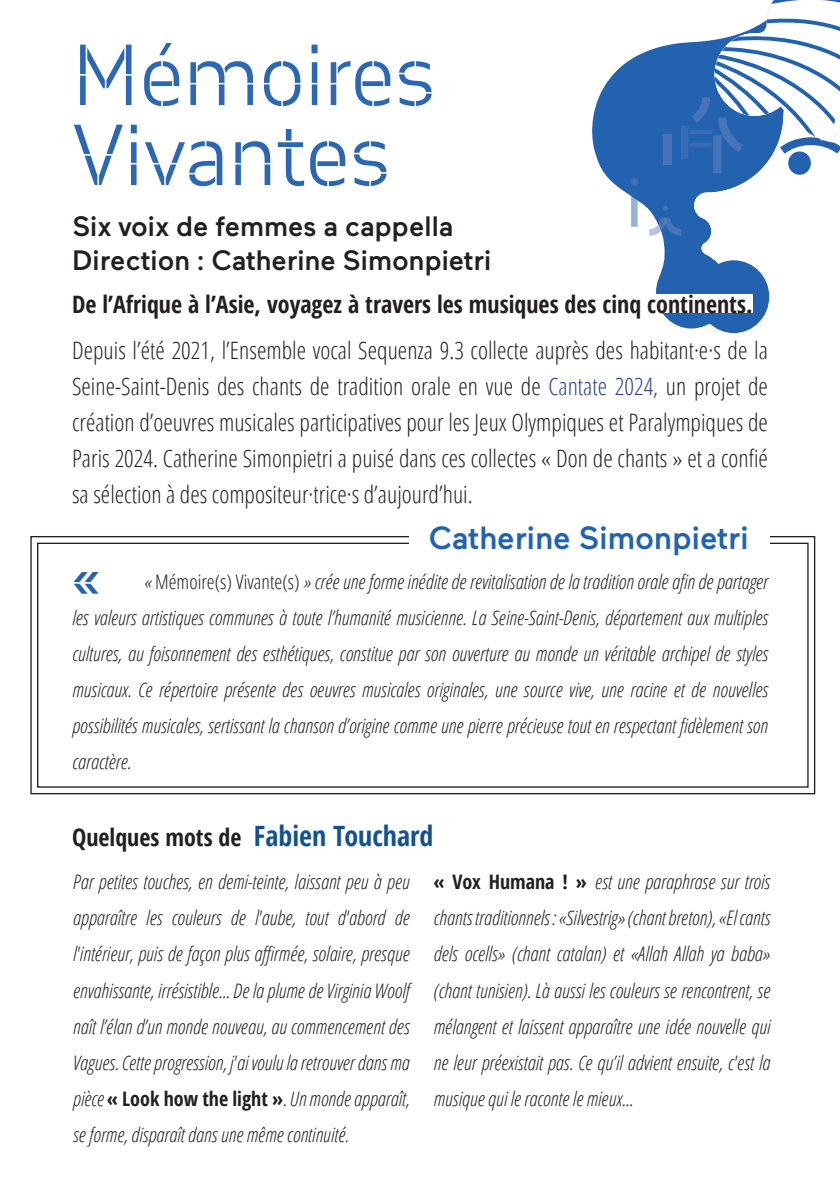
<style>
.page{position:relative;width:840px;height:1191px;background:#fff}
.page>*{position:absolute;margin:0;border:0;box-sizing:border-box;transform-origin:0 0}
.t1{font:300 80px/80px "November Stencil Std";color:#2b67b2}
.t2{font:500 32px "Maax";color:#2362af}
.t3{font:500 28px/33.6px "Maax";color:#231f20}
.t4{font:300 24px/36px "Open Sans Condensed";color:#231f20;text-align:justify}
.t5{font:700 24px "Open Sans Condensed";color:#231f20}
.t6{font:italic 300 20px/36px "Open Sans Condensed";color:#231f20;text-align:justify}
.s1{color:#253f8e}
.s2{font-family:"Allerta Stencil";font-weight:400;font-style:normal;font-size:44px;color:#2362af}
.s3{font-style:normal}
.s4{font-size:28px;color:#14528f}
.s5{font-weight:700;font-style:normal}
</style>
<div class="page">
<svg style="left:30px;top:536px;width:785px;height:259px"></svg>
<div style="left:408px;top:509px;width:360px;height:55px;background:#fff"></div>
<svg style="left:592px;top:68px;width:176px;height:256px"></svg>
<div style="left:655px;top:256px;width:71px;height:72px;background:#2362af;border-radius:50%"></div>
<div style="left:698px;top:260px;width:70px;height:73px;background:#2362af;border-radius:50%"></div>
<svg style="left:619px;top:0;width:220px;height:307px"></svg>
<svg style="left:630px;top:193px;width:7px;height:34px"></svg>
<div style="left:72px;top:295px;width:680px;height:18px;background:#fff"></div>
<h1 class="t1" style="left:72px;top:34px;width:364px">Mémoires<br>Vivantes</h1>
<h3 class="t3" style="left:72px;top:210px;width:420px">Six voix de femmes a cappella<br>Direction : Catherine Simonpietri</h3>
<p class="t5" style="left:72px;top:287px;width:681px">De l’Afrique à l’Asie, voyagez à travers les musiques des cinq continents.</p>
<p class="t4" style="left:72px;top:331px;width:697px">Depuis l’été 2021, l’Ensemble vocal Sequenza 9.3 collecte auprès des habitant·e·s de la Seine-Saint-Denis des chants de tradition orale en vue de <span class="s1">Cantate 2024,</span> un projet de création d’oeuvres musicales participatives pour les Jeux Olympiques et Paralympiques de Paris 2024. Catherine Simonpietri a puisé dans ces collectes « Don de chants » et a confié sa sélection à des compositeur·trice·s d’aujourd’hui.</p>
<h2 class="t2" style="left:429px;top:520px;width:320px">Catherine Simonpietri</h2>
<p class="t6" style="left:71px;top:562px;width:698px"><span class="s2">«</span> « <span class="s3">Mémoire(s) Vivante(s)</span> » crée une forme inédite de revitalisation de la tradition orale afin de partager les valeurs artistiques communes à toute l’humanité musicienne. La Seine-Saint-Denis, département aux multiples cultures, au foisonnement des esthétiques, constitue par son ouverture au monde un véritable archipel de styles musicaux. Ce répertoire présente des oeuvres musicales originales, une source vive, une racine et de nouvelles possibilités musicales, sertissant la chanson d’origine comme une pierre précieuse tout en respectant fidèlement son caractère.</p>
<p class="t5" style="left:72px;top:820px;width:363px">Quelques mots de <span class="s4">Fabien Touchard</span></p>
<p class="t6" style="left:73px;top:863px;width:338px">Par petites touches, en demi-teinte, laissant peu à peu apparaître les couleurs de l'aube, tout d'abord de l'intérieur, puis de façon plus affirmée, solaire, presque envahissante, irrésistible... De la plume de Virginia Woolf naît l’élan d’un monde nouveau, au commencement des Vagues. Cette progression, j'ai voulu la retrouver dans ma pièce <span class="s5">« Look how the light »</span>. Un monde apparaît, se forme, disparaît dans une même continuité.</p>
<p class="t6" style="left:433px;top:863px;width:338px"><span class="s5">« Vox Humana ! »</span> est une paraphrase sur trois chants traditionnels : «Silvestrig» (chant breton), «El cants dels ocells» (chant catalan) et «Allah Allah ya baba» (chant tunisien). Là aussi les couleurs se rencontrent, se mélangent et laissent apparaître une idée nouvelle qui ne leur préexistait pas. Ce qu’il advient ensuite, c'est la musique qui le raconte le mieux...</p>
</div>
